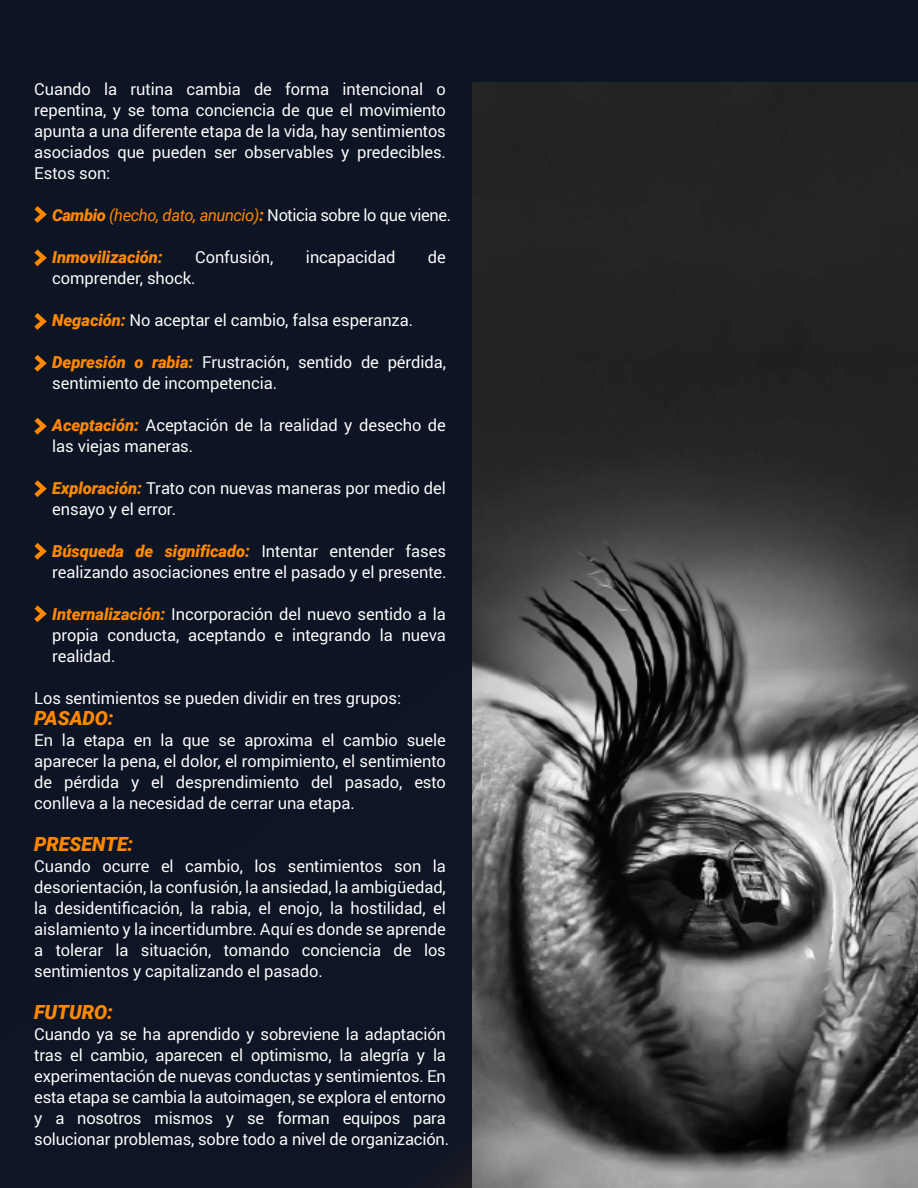
<style>
.page{position:relative;width:918px;height:1188px;background:#0d1424}
.page>*{position:absolute;margin:0;border:0;box-sizing:border-box;transform-origin:0 0}
.t1{font:italic 900 19.5px "Roboto";letter-spacing:-.005em;color:#f80}
.t2{font:16.5px/21px "Roboto";letter-spacing:-.005em;color:#fff}
.t3{font:16.5px "Roboto";letter-spacing:-.025em;color:#fff}
.t4{font:italic 900 16.5px "Roboto";letter-spacing:-.005em;color:#f80}
.s1{font-weight:900;font-style:italic;color:#f80}
.s2{font-style:italic;color:#f80}
</style>
<div class="page">
<svg style="left:34px;top:249px;width:13px;height:18px"></svg>
<svg style="left:34px;top:417px;width:13px;height:18px"></svg>
<svg style="left:34px;top:355px;width:13px;height:17px"></svg>
<svg style="left:34px;top:206px;width:13px;height:17px"></svg>
<svg style="left:34px;top:313px;width:13px;height:17px"></svg>
<svg style="left:34px;top:543px;width:13px;height:17px"></svg>
<svg style="left:34px;top:605px;width:13px;height:18px"></svg>
<svg style="left:34px;top:480px;width:13px;height:17px"></svg>
<img style="left:472px;top:82px;width:446px;height:1106px">
<p class="t2" style="left:34px;top:78px;width:413px;text-align:justify">Cuando la rutina cambia de forma intencional o repentina, y se toma conciencia de que el movimiento apunta a una diferente etapa de la vida, hay sentimientos asociados que pueden ser observables y predecibles.<br>Estos son:</p>
<p class="t3" style="left:52px;top:203px;width:400px"><span class="s1">Cambio</span> <span class="s2">(hecho, dato, anuncio)</span><span class="s1">:</span> Noticia sobre lo que viene.</p>
<p class="t4" style="left:52px;top:245px;width:112px">Inmovilización:</p>
<p class="t2" style="left:195px;top:246px;width:80px">Confusión,</p>
<p class="t2" style="left:306px;top:246px;width:91px">incapacidad</p>
<p class="t2" style="left:428px;top:246px;width:19px">de</p>
<p class="t2" style="left:52px;top:267px;width:145px">comprender, shock.</p>
<p class="t2" style="left:52px;top:309px;width:362px"><span class="s1">Negación:</span> No aceptar el cambio, falsa esperanza.</p>
<p class="t2" style="left:52px;top:351px;width:395px"><span class="s1">Depresión o rabia:</span> Frustración, sentido de pérdida, sentimiento de incompetencia.</p>
<p class="t2" style="left:52px;top:414px;width:395px"><span class="s1">Aceptación:</span> Aceptación de la realidad y desecho de las viejas maneras.</p>
<p class="t2" style="left:52px;top:477px;width:395px"><span class="s1">Exploración:</span> Trato con nuevas maneras por medio del ensayo y el error.</p>
<p class="t2" style="left:52px;top:540px;width:396px"><span class="s1">Búsqueda de significado:</span> Intentar entender fases realizando asociaciones entre el pasado y el presente.</p>
<p class="t2" style="left:52px;top:603px;width:395px;text-align:justify"><span class="s1">Internalización:</span> Incorporación del nuevo sentido a la propia conducta, aceptando e integrando la nueva realidad.</p>
<p class="t2" style="left:34px;top:687px;width:368px">Los sentimientos se pueden dividir en tres grupos:</p>
<p class="t1" style="left:34px;top:704px;width:81px">PASADO:</p>
<p class="t2" style="left:34px;top:729px;width:413px;text-align:justify">En la etapa en la que se aproxima el cambio suele aparecer la pena, el dolor, el rompimiento, el sentimiento de pérdida y el desprendimiento del pasado, esto conlleva a la necesidad de cerrar una etapa.</p>
<p class="t1" style="left:34px;top:830px;width:101px">PRESENTE:</p>
<p class="t2" style="left:34px;top:855px;width:413px;text-align:justify">Cuando ocurre el cambio, los sentimientos son la desorientación, la confusión, la ansiedad, la ambigüedad, la desidentificación, la rabia, el enojo, la hostilidad, el aislamiento y la incertidumbre. Aquí es donde se aprende a tolerar la situación, tomando conciencia de los sentimientos y capitalizando el pasado.</p>
<p class="t1" style="left:34px;top:998px;width:80px">FUTURO:</p>
<p class="t2" style="left:34px;top:1023px;width:416px">Cuando ya se ha aprendido y sobreviene la adaptación tras el cambio, aparecen el optimismo, la alegría y la experimentación de nuevas conductas y sentimientos. En esta etapa se cambia la autoimagen, se explora el entorno y a nosotros mismos y se forman equipos para solucionar problemas, sobre todo a nivel de organización.</p>
</div>
